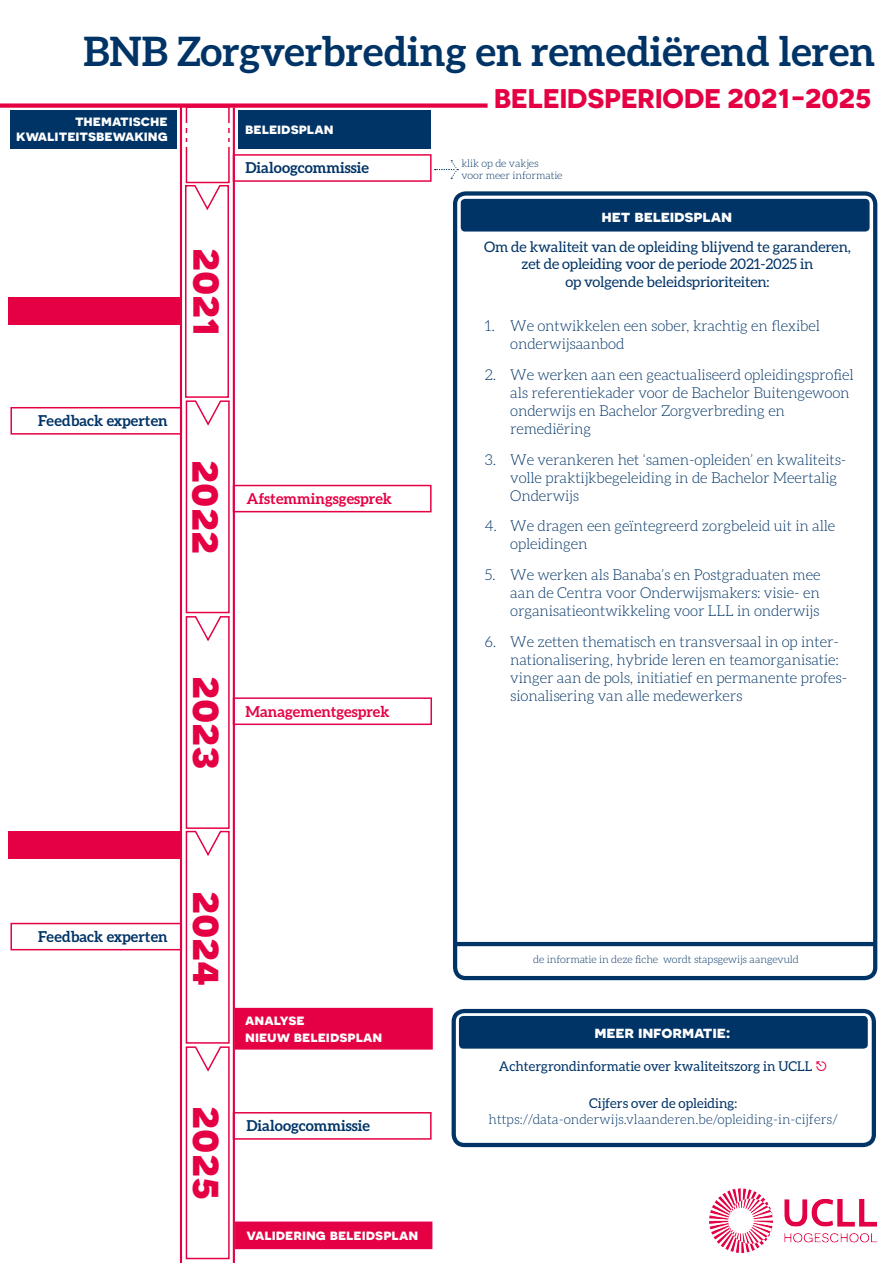
<style>
.page{position:relative;width:893px;height:1263px;background:#fff}
.page>*{position:absolute;margin:0;border:0;box-sizing:border-box;transform-origin:0 0}
.t1{font:700 45px "Novecentosanswide";color:#e50043}
.t2{font:700 40.5px "Aleo";color:#003466}
.t3{font:700 27px "Novecentosanswide";color:#e50043}
.t4{font:700 16.5px "Novecentosanswide";letter-spacing:-.01em;color:#fff}
.t5{font:300 15px/18px "Aleo";letter-spacing:-.01em;color:#003466}
.t6{font:700 15px/15px "Novecentosanswide";color:#fff;text-align:right}
.t7{font:700 15px "Aleo";color:#003466}
.t8{font:700 15px "Aleo";color:#e50043}
.t9{font:14.55px/17.4px "Aleo";letter-spacing:-.01em;color:#003466;text-align:center}
.t10{font:13.5px "Aleo";color:#003466}
.t11{font:300 13.5px "Aleo";color:#003466}
.t12{font:300 10.5px/12.6px "Aleo";letter-spacing:-.01em;color:#003466}
</style>
<div class="page">
<img style="left:710px;top:1189px;width:167px;height:64px">
<div style="left:9px;top:831px;width:172px;height:28px;background:#e50043"></div>
<div style="left:9px;top:298px;width:172px;height:27px;background:#e50043"></div>
<div style="left:186px;top:106px;width:44px;height:77px;border:1px solid #e50043"></div>
<svg style="left:185px;top:185px;width:45px;height:1075px"></svg>
<hr style="left:184px;top:133px;width:48px;height:4px;background:#fff">
<hr style="left:185px;top:124px;width:45px;height:4px;background:#fff">
<hr style="left:184px;top:143px;width:47px;height:4px;background:#fff">
<div style="left:453px;top:191px;width:424px;height:789px;border:4px solid #003466;border-radius:11px"></div>
<div style="left:461px;top:199px;width:409px;height:33px;background:#003466;border-radius:4px"></div>
<hr style="left:455px;top:942px;width:421px;height:4px;background:#003466">
<div style="left:452px;top:1009px;width:424px;height:138px;border:4px solid #003466;border-radius:11px"></div>
<div style="left:459px;top:1016px;width:409px;height:33px;background:#003466;border-radius:4px"></div>
<svg style="left:435px;top:160px;width:23px;height:19px"></svg>
<div style="left:233px;top:697px;width:199px;height:28px;border:2px solid #e50051"></div>
<div style="left:233px;top:485px;width:199px;height:27px;border:2px solid #e50043"></div>
<div style="left:233px;top:154px;width:199px;height:28px;border:1px solid #e50043"></div>
<div style="left:10px;top:407px;width:172px;height:28px;border:2px solid #e50043"></div>
<div style="left:235px;top:1221px;width:197px;height:28px;background:#e50043;border:2px solid #e50051"></div>
<div style="left:10px;top:110px;width:166px;height:39px;background:#003466"></div>
<div style="left:238px;top:110px;width:193px;height:39px;background:#003466"></div>
<hr style="left:180px;top:107px;width:2px;height:1156px;background:#e50043">
<div style="left:235px;top:1008px;width:198px;height:41px;background:#e50043"></div>
<hr style="left:233px;top:108px;width:2px;height:1155px;background:#e50043">
<div style="left:233px;top:1112px;width:199px;height:28px;border:2px solid #e50043"></div>
<div style="left:10px;top:923px;width:172px;height:27px;border:2px solid #e50043"></div>
<div style="left:0;top:103px;width:488px;height:5px;background:#e50043"></div>
<h2 class="t2" style="left:83px;top:28px;width:793px">BNB Zorgverbreding en remediërend leren</h2>
<p class="t6" style="left:16px;top:113px;width:153px">thematische kwaliteitsbewaking</p>
<p class="t6" style="left:245px;top:121px;width:90px">beleidsplan</p>
<p class="t7" style="left:245px;top:159px;width:125px">Dialoogcommissie</p>
<h1 class="t1" style="left:237px;top:248px;width:90px;rotate:90deg">2021</h1>
<p class="t7" style="left:38px;top:412px;width:131px">Feedback experten</p>
<h1 class="t1" style="left:236px;top:460px;width:95px;rotate:90deg">2022</h1>
<p class="t8" style="left:246px;top:490px;width:147px">Afstemmingsgesprek</p>
<h1 class="t1" style="left:237px;top:676px;width:95px;rotate:90deg">2023</h1>
<p class="t8" style="left:245px;top:703px;width:146px">Managementgesprek</p>
<h3 class="t3" style="left:494px;top:81px;width:379px">BELEIDSPERIODE 2021-2025</h3>
<p class="t12" style="left:461px;top:157px;width:103px">klik op de vakjes voor meer informatie</p>
<p class="t4" style="left:602px;top:206px;width:132px">het beleidsplan</p>
<p class="t9" style="left:484px;top:238px;width:368px">Om de kwaliteit van de opleiding blijvend te garanderen, zet de opleiding voor de periode 2021-2025 in<br>op volgende beleidsprioriteiten:</p>
<p class="t5" style="left:510px;top:317px;width:311px;text-indent:-26px">1. We ontwikkelen een sober, krachtig en flexibel onderwijsaanbod</p>
<p class="t5" style="left:510px;top:365px;width:345px;text-indent:-26px">2. We werken aan een geactualiseerd opleidingsprofiel als referentiekader voor de Bachelor Buitengewoon onderwijs en Bachelor Zorgverbreding en remediëring</p>
<p class="t5" style="left:510px;top:450px;width:338px;text-indent:-26px">3. We verankeren het ‘samen-opleiden’ en kwaliteits&shy;volle praktijkbegeleiding in de Bachelor Meertalig<br>Onderwijs</p>
<p class="t5" style="left:510px;top:517px;width:326px;text-indent:-26px">4. We dragen een geïntegreerd zorgbeleid uit in alle opleidingen</p>
<p class="t5" style="left:510px;top:566px;width:312px;text-align:justify;text-indent:-26px">5. We werken als Banaba’s en Postgraduaten mee aan de Centra voor Onderwijsmakers: visie- en organisatieontwikkeling voor LLL in onderwijs</p>
<p class="t5" style="left:510px;top:632px;width:338px;text-indent:-26px">6. We zetten thematisch en transversaal in op inter&shy;nationalisering, hybride leren en teamorganisatie: vinger aan de pols, initiatief en permanente profes&shy;sionalisering van alle medewerkers</p>
<p class="t7" style="left:38px;top:927px;width:131px">Feedback experten</p>
<h1 class="t1" style="left:237px;top:891px;width:97px;rotate:90deg">2024</h1>
<h1 class="t1" style="left:237px;top:1106px;width:95px;rotate:90deg">2025</h1>
<p class="t6" style="left:245px;top:1012px;width:139px;line-height:16.2px;text-align:left">analyse<br>nieuw beleidsplan</p>
<p class="t7" style="left:246px;top:1117px;width:125px">Dialoogcommissie</p>
<p class="t6" style="left:247px;top:1227px;width:173px">validering beleidsplan</p>
<p class="t12" style="left:533px;top:953px;width:267px">de informatie in deze fiche wordt stapsgewijs aangevuld</p>
<p class="t4" style="left:594px;top:1022px;width:138px">meer informatie:</p>
<p class="t10" style="left:499px;top:1058px;width:315px">Achtergrondinformatie over kwaliteitszorg in UCLL</p>
<p class="t10" style="left:589px;top:1096px;width:149px">Cijfers over de opleiding:</p>
<p class="t11" style="left:489px;top:1112px;width:351px">https://data-onderwijs.vlaanderen.be/opleiding-in-cijfers/</p>
</div>
